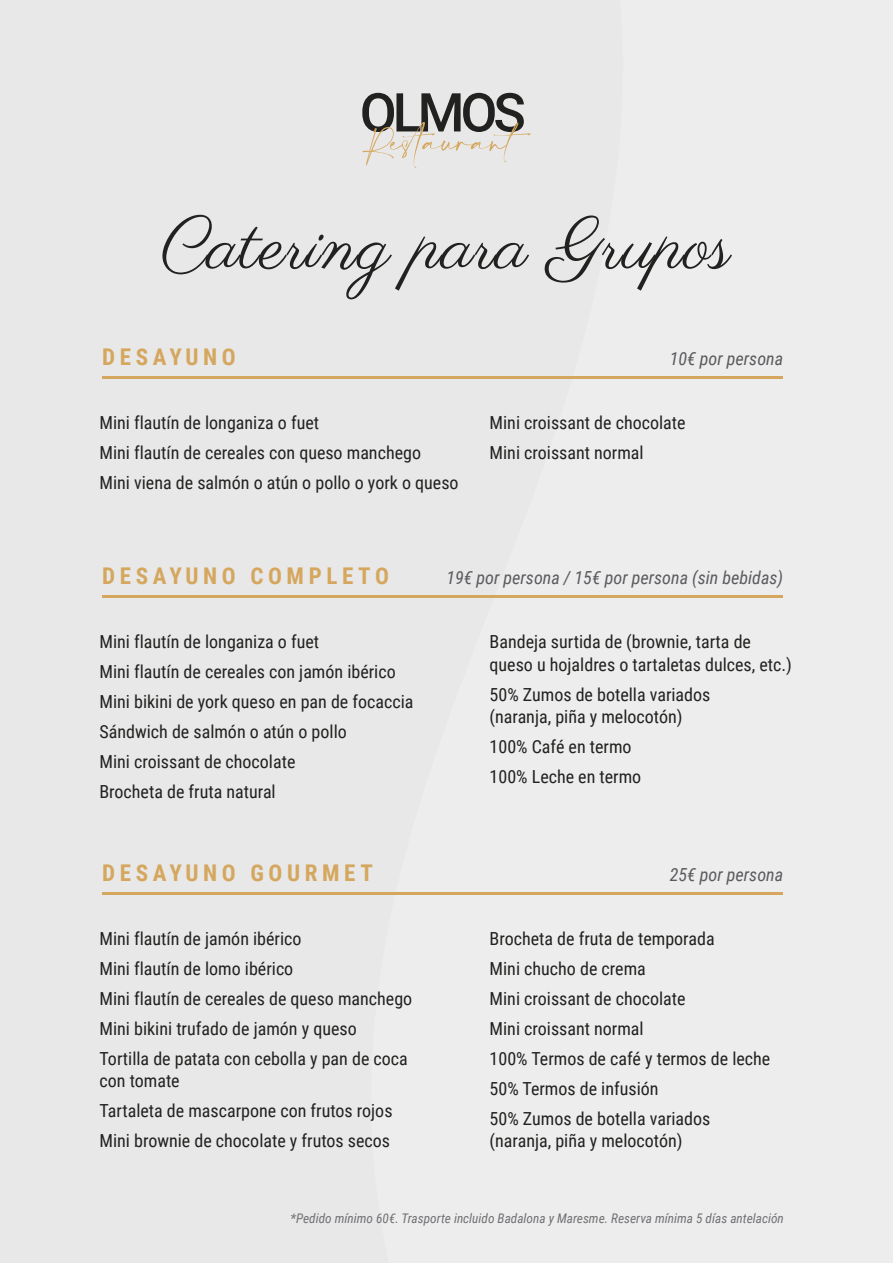
<style>
.page{position:relative;width:893px;height:1263px;background:#ededed}
.page>*{position:absolute;margin:0;border:0;box-sizing:border-box;transform-origin:0 0}
.t1{font:71.7px "Parisienne";letter-spacing:.01em;color:#212120}
.t2{font:700 23.1px "Roboto Condensed";letter-spacing:.2em;color:#d5a75e}
.t3{font:18px/30px "Roboto Condensed";color:#212120}
.t4{font:italic 18px "Roboto Condensed";color:#5b5b5f}
.t5{font:italic 13.2px "Roboto Condensed";color:#717175}
</style>
<div class="page">
<hr style="left:102px;top:376px;width:681px;height:3px;background:#d5a75e">
<hr style="left:102px;top:595px;width:681px;height:3px;background:#d5a75e">
<hr style="left:102px;top:892px;width:681px;height:2px;background:#d5a75e">
<svg style="left:362px;top:93px;width:169px;height:75px"></svg>
<h1 class="t1" style="left:161px;top:202px;width:571px">Catering para Grupos</h1>
<p class="t2" style="left:102px;top:341px;width:135px">DESAYUNO</p>
<p class="t4" style="left:670px;top:346px;width:115px">10€ por persona</p>
<p class="t3" style="left:99px;top:407px;width:361px">Mini flautín de longaniza o fuet<br>Mini flautín de cereales con queso manchego<br>Mini viena de salmón o atún o pollo o york o queso</p>
<p class="t3" style="left:490px;top:407px;width:197px">Mini croissant de chocolate<br>Mini croissant normal</p>
<p class="t2" style="left:102px;top:559px;width:288px">DESAYUNO COMPLETO</p>
<p class="t4" style="left:446px;top:565px;width:338px">19€ por persona / 15€ por persona (sin bebidas)</p>
<p class="t3" style="left:99px;top:626px;width:316px">Mini flautín de longaniza o fuet<br>Mini flautín de cereales con jamón ibérico Mini bikini de york queso en pan de focaccia Sándwich de salmón o atún o pollo<br>Mini croissant de chocolate<br>Brocheta de fruta natural</p>
<p class="t3" style="left:490px;top:630px;width:304px;line-height:22.5px">Bandeja surtida de (brownie, tarta de queso u hojaldres o tartaletas dulces, etc.)</p>
<p class="t3" style="left:490px;top:682px;width:222px;line-height:22.5px">50% Zumos de botella variados (naranja, piña y melocotón)</p>
<p class="t3" style="left:490px;top:731px;width:153px">100% Café en termo<br>100% Leche en termo</p>
<p class="t2" style="left:102px;top:856px;width:272px">DESAYUNO GOURMET</p>
<p class="t3" style="left:99px;top:923px;width:314px">Mini flautín de jamón ibérico<br>Mini flautín de lomo ibérico<br>Mini flautín de cereales de queso manchego Mini bikini trufado de jamón y queso<br>Tortilla de patata con cebolla y pan de coca</p>
<p class="t3" style="left:99px;top:1065px;width:295px">con tomate<br>Tartaleta de mascarpone con frutos rojos<br>Mini brownie de chocolate y frutos secos</p>
<p class="t4" style="left:670px;top:862px;width:115px">25€ por persona</p>
<p class="t3" style="left:490px;top:923px;width:282px">Brocheta de fruta de temporada<br>Mini chucho de crema<br>Mini croissant de chocolate<br>Mini croissant normal<br>100% Termos de café y termos de leche<br>50% Termos de infusión<br>50% Zumos de botella variados</p>
<p class="t3" style="left:490px;top:1125px;width:194px">(naranja, piña y melocotón)</p>
<p class="t5" style="left:290px;top:1209px;width:495px">*Pedido mínimo 60€. Trasporte incluido Badalona y Maresme. Reserva mínima 5 días antelación</p>
</div>
